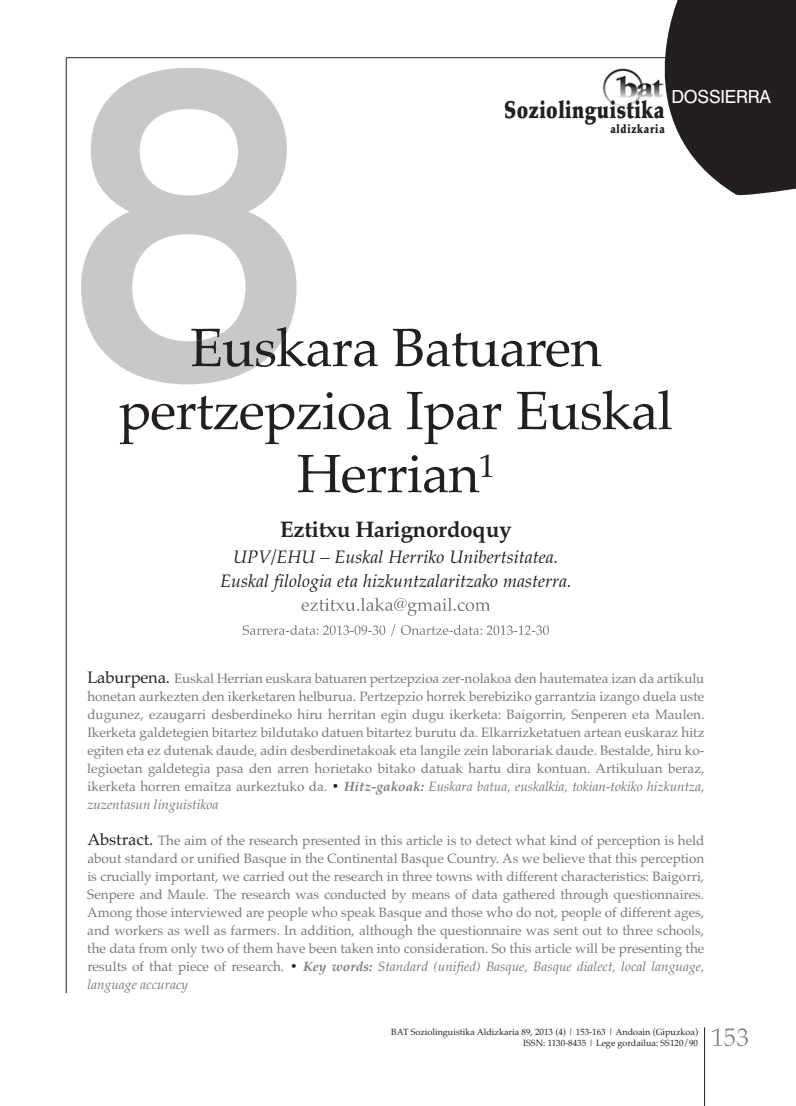
<style>
.page{position:relative;width:796px;height:1106px;background:#fff}
.page>*{position:absolute;margin:0;border:0;box-sizing:border-box;transform-origin:0 0}
.t1{font:54px/63px "Palatino";letter-spacing:-.015em;color:#231f20;text-align:center}
.t2{font:900 24.3px "Palatino";letter-spacing:.025em;color:#231f20;scale:.8 1}
.t3{font:700 22.5px "Palatino";letter-spacing:-.015em;color:#231f20}
.t4{font:italic 18px/24px "Palatino";color:#231f20;text-align:center}
.t5{font:18px "Swiss 721 BT";letter-spacing:-.015em;color:#fff}
.t6{font:13.5px/18px "Palatino";color:#76787b;text-align:justify}
.t7{font:900 12.3px "Palatino";letter-spacing:.075em;color:#231f20;scale:.8 1}
.t8{font:9px/11.2px "Palatino";color:#231f20;text-align:right}
.s1{font-size:16.5px;color:#231f20}
.s2{font-weight:700;font-style:italic;color:#231f20}
.s3{font-weight:700;font-style:italic}
.s4{font-style:italic}
</style>
<div class="page">
<img style="left:602px;top:69px;width:19px;height:38px">
<hr style="left:66px;top:57px;width:638px;height:1px;background:#231f20">
<hr style="left:66px;top:58px;width:1px;height:935px;background:#231f20">
<svg style="left:712px;top:1028px;width:35px;height:18px"></svg>
<hr style="left:704px;top:1027px;width:1px;height:79px;background:#231f20">
<svg style="left:360px;top:598px;width:92px;height:13px"></svg>
<svg style="left:243px;top:624px;width:218px;height:12px"></svg>
<svg style="left:81px;top:68px;width:215px;height:316px;fill:#c7c8ca"></svg>
<svg style="left:192px;top:327px;width:94px;height:40px"></svg>
<svg style="left:621px;top:0;width:175px;height:196px"></svg>
<h2 class="t2" style="left:504px;top:100px;width:202px">Soziolinguistika</h2>
<p class="t7" style="left:610px;top:124px;width:70px">aldizkaria</p>
<h3 class="t5" style="left:671px;top:90px;width:101px">DOSSIERRA</h3>
<h1 class="t1" style="left:119px;top:316px;width:555px">euskara Batuaren pertzepzioa Ipar euskal herrian<sup>1</sup></h1>
<h3 class="t3" style="left:280px;top:516px;width:233px">Eztitxu Harignordoquy</h3>
<h3 class="t4" style="left:220px;top:544px;width:353px">UPV/EHU – Euskal Herriko Unibertsitatea.<br>Euskal filologia eta hizkuntzalaritzako masterra.</h3>
<p class="t6" style="left:87px;top:670px;width:618px"><span class="s1">Laburpena.</span> euskal herrian euskara batuaren pertzepzioa zer-nolakoa den hautematea izan da artikulu honetan aurkezten den ikerketaren helburua. Pertzepzio horrek berebiziko garrantzia izango duela uste dugunez, ezaugarri desberdineko hiru herritan egin dugu ikerketa: Baigorrin, Senperen eta Maulen.<br>Ikerketa galdetegien bitartez bildutako datuen bitartez burutu da. elkarrizketatuen artean euskaraz hitz egiten eta ez dutenak daude, adin desberdinetakoak eta langile zein laborariak daude. Bestalde, hiru ko&shy;legioetan galdetegia pasa den arren horietako bitako datuak hartu dira kontuan. Artikuluan beraz, ikerketa horren emaitza aurkeztuko da. <span class="s2">•</span> <span class="s3">Hitz-gakoak:</span> <span class="s4">Euskara batua, euskalkia, tokian-tokiko hizkuntza, zuzentasun linguistikoa</span></p>
<p class="t6" style="left:87px;top:832px;width:618px"><span class="s1">Abstract.</span> The aim of the research presented in this article is to detect what kind of perception is held about standard or unified Basque in the Continental Basque Country. As we believe that this perception is crucially important, we carried out the research in three towns with different characteristics: Baigorri, Senpere and Maule. The research was conducted by means of data gathered through questionnaires.<br>Among those interviewed are people who speak Basque and those who do not, people of different ages, and workers as well as farmers. In addition, although the questionnaire was sent out to three schools, the data from only two of them have been taken into consideration. So this article will be presenting the results of that piece of research. <span class="s2">•</span> <span class="s3">Key words:</span> <span class="s4">Standard (unified) Basque, Basque dialect, local language, language accuracy</span></p>
<p class="t8" style="left:391px;top:1026px;width:308px">BAT Soziolinguistika Aldizkaria 89, 2013 (4) | 153-163 | Andoain (Gipuzkoa)<br>ISSN: 1130-8435 | Lege gordailua: SS120/90</p>
</div>
